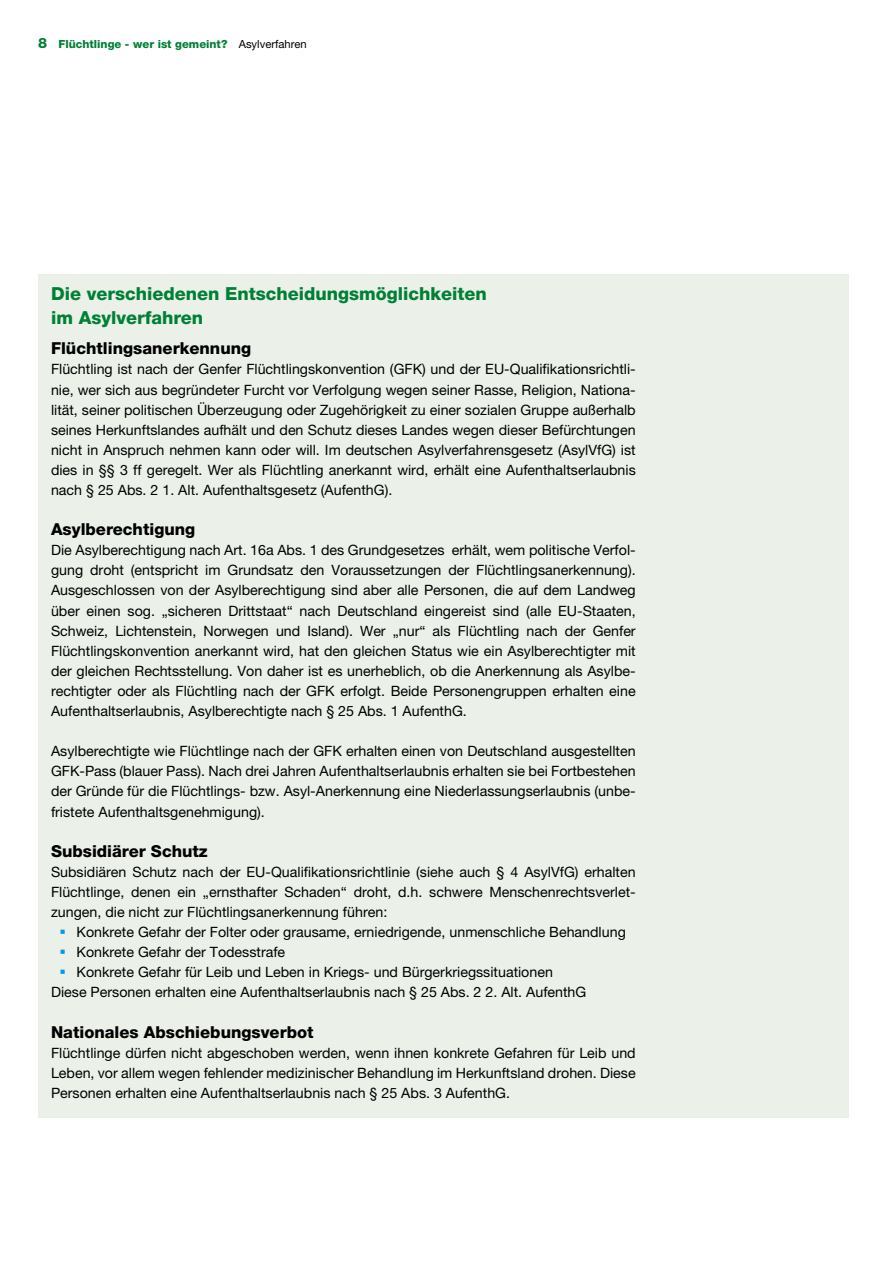
<style>
.page{position:relative;width:893px;height:1263px;background:#fff}
.page>*{position:absolute;margin:0;border:0;box-sizing:border-box;transform-origin:0 0}
.t1{font:800 18px/24px "Helvetica Neue LT Pro";color:#008035}
.t2{font:800 16.5px "Helvetica Neue LT Pro";color:#000}
.t3{font:14.25px/20.1px "Helvetica Neue LT Pro";color:#000;text-align:justify}
.t4{font:800 11.25px "Helvetica Neue LT Pro";color:#008035}
.s1{font-size:14.25px}
.s2{font-weight:400;color:#000}
</style>
<div class="page">
<div style="left:38px;top:274px;width:810px;height:844px;background:#ebf1e9"></div>
<p class="t4" style="left:38px;top:38px;width:270px"><span class="s1">8</span> Flüchtlinge - wer ist gemeint? <span class="s2">Asylverfahren</span></p>
<p class="t1" style="left:51px;top:281px;width:437px">Die verschiedenen Entscheidungsmöglichkeiten im Asylverfahren</p>
<p class="t2" style="left:51px;top:339px;width:202px">Flüchtlingsanerkennung</p>
<p class="t3" style="left:51px;top:359px;width:586px">Flüchtling ist nach der Genfer Flüchtlingskonvention (GFK) und der EU-Qualifikationsrichtli&shy;nie, wer sich aus begründeter Furcht vor Verfolgung wegen seiner Rasse, Religion, Nationa&shy;lität, seiner politischen Überzeugung oder Zugehörigkeit zu einer sozialen Gruppe außerhalb seines Herkunftslandes aufhält und den Schutz dieses Landes wegen dieser Befürchtungen nicht in Anspruch nehmen kann oder will. Im deutschen Asylverfahrensgesetz (AsylVfG) ist dies in §§ 3 ff geregelt. Wer als Flüchtling anerkannt wird, erhält eine Aufenthaltserlaubnis nach § 25 Abs. 2 1. Alt. Aufenthaltsgesetz (AufenthG).</p>
<p class="t2" style="left:51px;top:519px;width:146px">Asylberechtigung</p>
<p class="t3" style="left:51px;top:540px;width:586px">Die Asylberechtigung nach Art. 16a Abs. 1 des Grundgesetzes erhält, wem politische Verfol&shy;gung droht (entspricht im Grundsatz den Voraussetzungen der Flüchtlingsanerkennung).<br>Ausgeschlossen von der Asylberechtigung sind aber alle Personen, die auf dem Landweg über einen sog. „sicheren Drittstaat“ nach Deutschland eingereist sind (alle EU-Staaten, Schweiz, Lichtenstein, Norwegen und Island). Wer „nur“ als Flüchtling nach der Genfer Flüchtlingskonvention anerkannt wird, hat den gleichen Status wie ein Asylberechtigter mit der gleichen Rechtsstellung. Von daher ist es unerheblich, ob die Anerkennung als Asylbe&shy;rechtigter oder als Flüchtling nach der GFK erfolgt. Beide Personengruppen erhalten eine Aufenthaltserlaubnis, Asylberechtigte nach § 25 Abs. 1 AufenthG.</p>
<p class="t3" style="left:51px;top:741px;width:586px">Asylberechtigte wie Flüchtlinge nach der GFK erhalten einen von Deutschland ausgestellten GFK-Pass (blauer Pass). Nach drei Jahren Aufenthaltserlaubnis erhalten sie bei Fortbestehen der Gründe für die Flüchtlings- bzw. Asyl-Anerkennung eine Niederlassungserlaubnis (unbe&shy;fristete Aufenthaltsgenehmigung).</p>
<p class="t2" style="left:51px;top:841px;width:158px">Subsidiärer Schutz</p>
<p class="t3" style="left:51px;top:861px;width:586px">Subsidiären Schutz nach der EU-Qualifikationsrichtlinie (siehe auch § 4 AsylVfG) erhalten Flüchtlinge, denen ein „ernsthafter Schaden“ droht, d.h. schwere Menschenrechtsverlet&shy;zungen, die nicht zur Flüchtlingsanerkennung führen:</p>
<p class="t3" style="left:77px;top:922px;width:551px">Konkrete Gefahr der Folter oder grausame, erniedrigende, unmenschliche Behandlung</p>
<p class="t3" style="left:77px;top:942px;width:210px">Konkrete Gefahr der Todesstrafe</p>
<p class="t3" style="left:77px;top:962px;width:478px">Konkrete Gefahr für Leib und Leben in Kriegs- und Bürgerkriegssituationen</p>
<p class="t3" style="left:51px;top:982px;width:537px">Diese Personen erhalten eine Aufenthaltserlaubnis nach § 25 Abs. 2 2. Alt. AufenthG</p>
<p class="t2" style="left:51px;top:1022px;width:264px">Nationales Abschiebungsverbot</p>
<p class="t3" style="left:51px;top:1042px;width:586px">Flüchtlinge dürfen nicht abgeschoben werden, wenn ihnen konkrete Gefahren für Leib und Leben, vor allem wegen fehlender medizinischer Behandlung im Herkunftsland drohen. Diese Personen erhalten eine Aufenthaltserlaubnis nach § 25 Abs. 3 AufenthG.</p>
</div>
